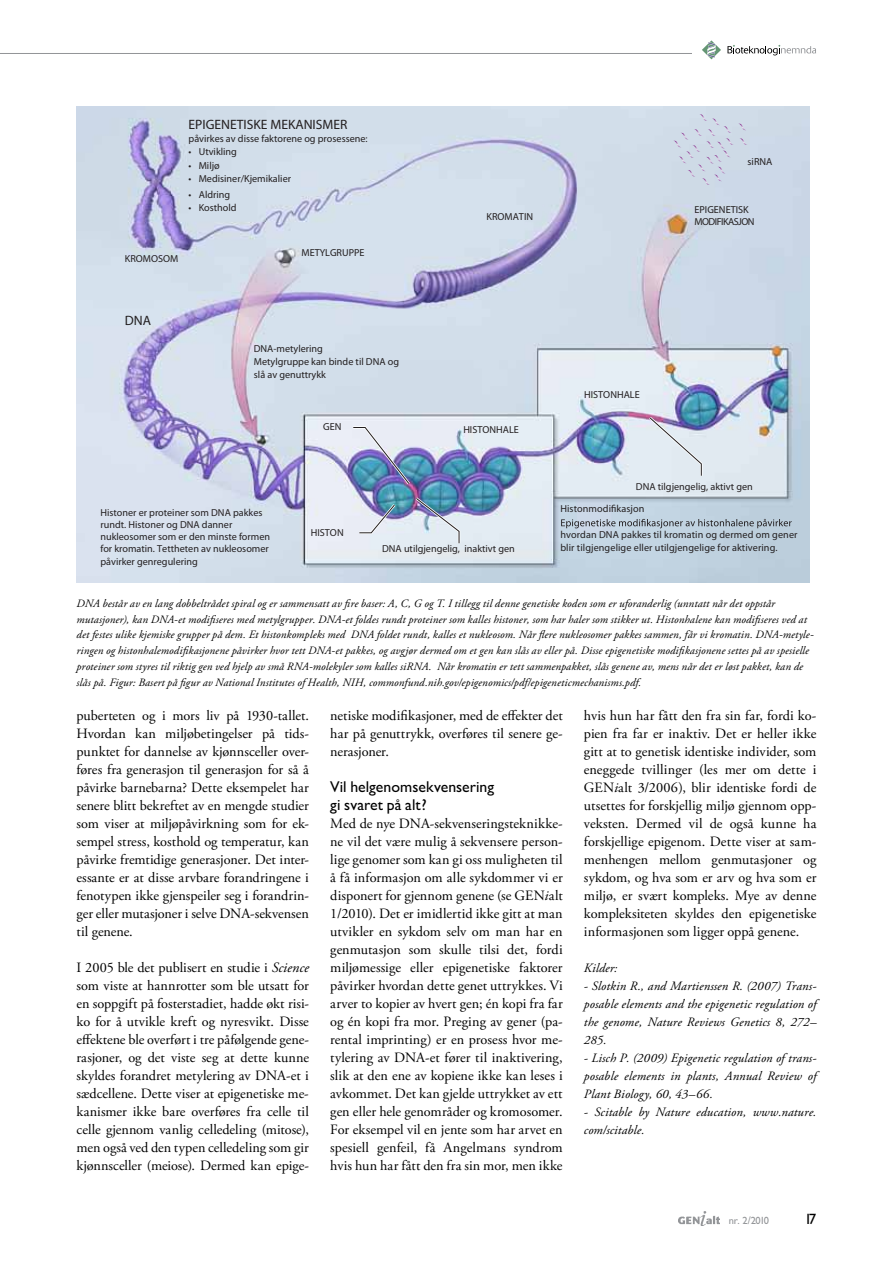
<style>
.page{position:relative;width:893px;height:1263px;background:#fff}
.page>*{position:absolute;margin:0;border:0;box-sizing:border-box;transform-origin:0 0}
.t1{font:500 15.75px/18px "Garrison Sans";color:#000}
.t2{font:500 15px "Garrison Sans";color:#000}
.t3{font:14.25px/18px "Adobe Garamond Pro";color:#000;text-align:justify}
.t4{font:13.65px "Helvetica Neue LT Std";color:#231f20}
.t5{font:700 13.65px "Helvetica Neue LT Std";color:#231f20}
.t6{font:italic 12.75px/18px "Adobe Garamond Pro";letter-spacing:.015em;color:#000;text-align:justify}
.t7{font:italic 11.25px/15.8px "Adobe Garamond Pro";letter-spacing:.01em;color:#000}
.t8{font:500 10.5px "Garrison Sans";letter-spacing:-.07em;color:#939598}
.t9{font:10.2px/12.1px "Helvetica Neue LT Std";color:#231f20}
.t10{font:700 10.2px "Helvetica Neue LT Std";color:#231f20}
.t11{font:300 10.2px "Helvetica Neue LT Std";color:#231f20}
.t12{font:10.2px/11.9px "Helvetica Neue LT Std";letter-spacing:-.05em;color:#231f20}
.s1{font-style:italic}
</style>
<div class="page">
<img style="left:679px;top:1211px;width:40px;height:14px">
<hr style="left:0;top:53px;width:767px;height:1px;background:#939598">
<div style="left:692px;top:35px;width:131px;height:25px;background:#fff"></div>
<svg style="left:727px;top:45px;width:89px;height:10px"></svg>
<svg style="left:702px;top:40px;width:19px;height:20px"></svg>
<img style="left:77px;top:106px;width:733px;height:477px">
<svg style="left:561px;top:519px;width:231px;height:9px;background:#9eabb6"></svg>
<svg style="left:646px;top:414px;width:58px;height:64px;background:#cbd4e2"></svg>
<img style="left:413px;top:495px;width:49px;height:51px">
<img style="left:351px;top:425px;width:61px;height:62px">
<svg style="left:357px;top:501px;width:41px;height:34px"></svg>
<svg style="left:673px;top:114px;width:75px;height:71px;background:#cdd7e5"></svg>
<p class="t4" style="left:189px;top:116px;width:160px">EPIGENETISKE MEKANISMER</p>
<p class="t11" style="left:189px;top:132px;width:181px">påvirkes av disse faktorene og prosessene:</p>
<p class="t10" style="left:189px;top:145px;width:50px">• Utvikling</p>
<p class="t10" style="left:189px;top:159px;width:33px">• Miljø</p>
<p class="t10" style="left:189px;top:173px;width:104px">• Medisiner/Kjemikalier</p>
<p class="t10" style="left:189px;top:188px;width:43px">• Aldring</p>
<p class="t10" style="left:189px;top:201px;width:50px">• Kosthold</p>
<p class="t9" style="left:125px;top:253px;width:55px">KROMOSOM</p>
<p class="t9" style="left:301px;top:246px;width:65px">METYLGRUPPE</p>
<p class="t5" style="left:125px;top:312px;width:28px">DNA</p>
<p class="t10" style="left:254px;top:342px;width:71px">DNA-metylering</p>
<p class="t9" style="left:254px;top:356px;width:147px">Metylgruppe kan binde til DNA og slå av genuttrykk</p>
<p class="t9" style="left:323px;top:420px;width:20px">GEN</p>
<p class="t9" style="left:487px;top:210px;width:48px">KROMATIN</p>
<p class="t9" style="left:463px;top:423px;width:57px">HISTONHALE</p>
<p class="t9" style="left:100px;top:506px;width:171px">Histoner er proteiner som DNA pakkes rundt. Histoner og DNA danner nukleosomer som er den minste formen for kromatin. Tettheten av nukleosomer påvirker genregulering</p>
<p class="t9" style="left:311px;top:526px;width:34px">HISTON</p>
<p class="t9" style="left:382px;top:542px;width:134px">DNA utilgjengelig, inaktivt gen</p>
<p class="t9" style="left:748px;top:155px;width:26px">siRNA</p>
<p class="t12" style="left:694px;top:203px;width:62px">EPIGENETISK<br>MODIFIKASJON</p>
<p class="t9" style="left:584px;top:388px;width:57px">HISTONHALE</p>
<p class="t9" style="left:636px;top:480px;width:118px">DNA tilgjengelig, aktivt gen</p>
<p class="t10" style="left:560px;top:503px;width:86px">Histonmodifikasjon</p>
<p class="t9" style="left:560px;top:529px;width:239px">hvordan DNA pakkes til kromatin og dermed om gener blir tilgjengelige eller utilgjengelige for aktivering.</p>
<p class="t7" style="left:77px;top:596px;width:739px">DNA består av en lang dobbeltrådet spiral og er sammensatt av fire baser: A, C, G og T. I tillegg til denne genetiske koden som er uforanderlig (unntatt når det oppstår mutasjoner), kan DNA-et modifiseres med metylgrupper. DNA-et foldes rundt proteiner som kalles histoner, som har haler som stikker ut. Histonhalene kan modifiseres ved at det festes ulike kjemiske grupper på dem. Et histonkompleks med DNA foldet rundt, kalles et nukleosom. Når flere nukleosomer pakkes sammen, får vi kromatin. DNA-metyle&shy;ringen og histonhalemodifikasjonene påvirker hvor tett DNA-et pakkes, og avgjør dermed om et gen kan slås av eller på. Disse epigenetiske modifikasjonene settes på av spesielle proteiner som styres til riktig gen ved hjelp av små RNA-molekyler som kalles siRNA. Når kromatin er tett sammenpakket, slås genene av, mens når det er løst pakket, kan de slås på. Figur: Basert på figur av National Institutes of Health, NIH, commonfund.nih.gov/epigenomics/pdf/epigeneticmechanisms.pdf.</p>
<p class="t3" style="left:77px;top:707px;width:234px">puberteten og i mors liv på 1930-tallet.<br>Hvordan kan miljøbetingelser på tids&shy;punktet for dannelse av kjønnsceller over&shy;føres fra generasjon til generasjon for så å påvirke barnebarna? Dette eksempelet har senere blitt bekreftet av en mengde studier som viser at miljøpåvirkning som for ek&shy;sempel stress, kosthold og temperatur, kan påvirke fremtidige generasjoner. Det inter&shy;essante er at disse arvbare forandringene i fenotypen ikke gjenspeiler seg i forandrin&shy;ger eller mutasjoner i selve DNA-sekvensen til genene.</p>
<p class="t3" style="left:77px;top:959px;width:234px">I 2005 ble det publisert en studie i <span class="s1">Science </span>som viste at hannrotter som ble utsatt for en soppgift på fosterstadiet, hadde økt risi&shy;ko for å utvikle kreft og nyresvikt. Disse effektene ble overført i tre påfølgende gene&shy;rasjoner, og det viste seg at dette kunne skyldes forandret metylering av DNA-et i sædcellene. Dette viser at epigenetiske me&shy;kanismer ikke bare overføres fra celle til celle gjennom vanlig celledeling (mitose), men også ved den typen celledeling som gir kjønnsceller (meiose). Dermed kan epige-</p>
<p class="t3" style="left:330px;top:707px;width:234px">netiske modifikasjoner, med de effekter det har på genuttrykk, overføres til senere ge&shy;nerasjoner.</p>
<p class="t1" style="left:330px;top:778px;width:165px">Vil helgenomsekvensering gi svaret på alt?</p>
<p class="t3" style="left:330px;top:815px;width:234px">Med de nye DNA-sekvenseringsteknikke&shy;ne vil det være mulig å sekvensere person&shy;lige genomer som kan gi oss muligheten til å få informasjon om alle sykdommer vi er disponert for gjennom genene (se GEN<span class="s1">i</span>alt 1/2010). Det er imidlertid ikke gitt at man utvikler en sykdom selv om man har en genmutasjon som skulle tilsi det, fordi miljømessige eller epigenetiske faktorer påvirker hvordan dette genet uttrykkes. Vi arver to kopier av hvert gen; én kopi fra far og én kopi fra mor. Preging av gener (pa&shy;rental imprinting) er en prosess hvor me&shy;tylering av DNA-et fører til inaktivering, slik at den ene av kopiene ikke kan leses i avkommet. Det kan gjelde uttrykket av ett gen eller hele genområder og kromosomer.<br>For eksempel vil en jente som har arvet en spesiell genfeil, få Angelmans syndrom hvis hun har fått den fra sin mor, men ikke</p>
<p class="t3" style="left:584px;top:707px;width:234px">hvis hun har fått den fra sin far, fordi ko&shy;pien fra far er inaktiv. Det er heller ikke gitt at to genetisk identiske individer, som eneggede tvillinger (les mer om dette i GEN<span class="s1">i</span>alt 3/2006), blir identiske fordi de utsettes for forskjellig miljø gjennom opp&shy;veksten. Dermed vil de også kunne ha forskjellige epigenom. Dette viser at sam&shy;menhengen mellom genmutasjoner og sykdom, og hva som er arv og hva som er miljø, er svært kompleks. Mye av denne kompleksiteten skyldes den epigenetiske informasjonen som ligger oppå genene.</p>
<p class="t6" style="left:584px;top:959px;width:35px">Kilder:</p>
<p class="t6" style="left:584px;top:977px;width:234px">- Slotkin R., and Martienssen R. (2007) Trans&shy;posable elements and the epigenetic regulation of the genome, Nature Reviews Genetics 8, 272– 285.</p>
<p class="t6" style="left:584px;top:1049px;width:234px">- Lisch P. (2009) Epigenetic regulation of trans&shy;posable elements in plants, Annual Review of Plant Biology, 60, 43–66.</p>
<p class="t6" style="left:584px;top:1103px;width:234px">- Scitable by Nature education, www.nature. com/scitable.</p>
<p class="t8" style="left:729px;top:1214px;width:42px">nr. 2/2010</p>
<p class="t2" style="left:804px;top:1210px;width:14px">17</p>
</div>
